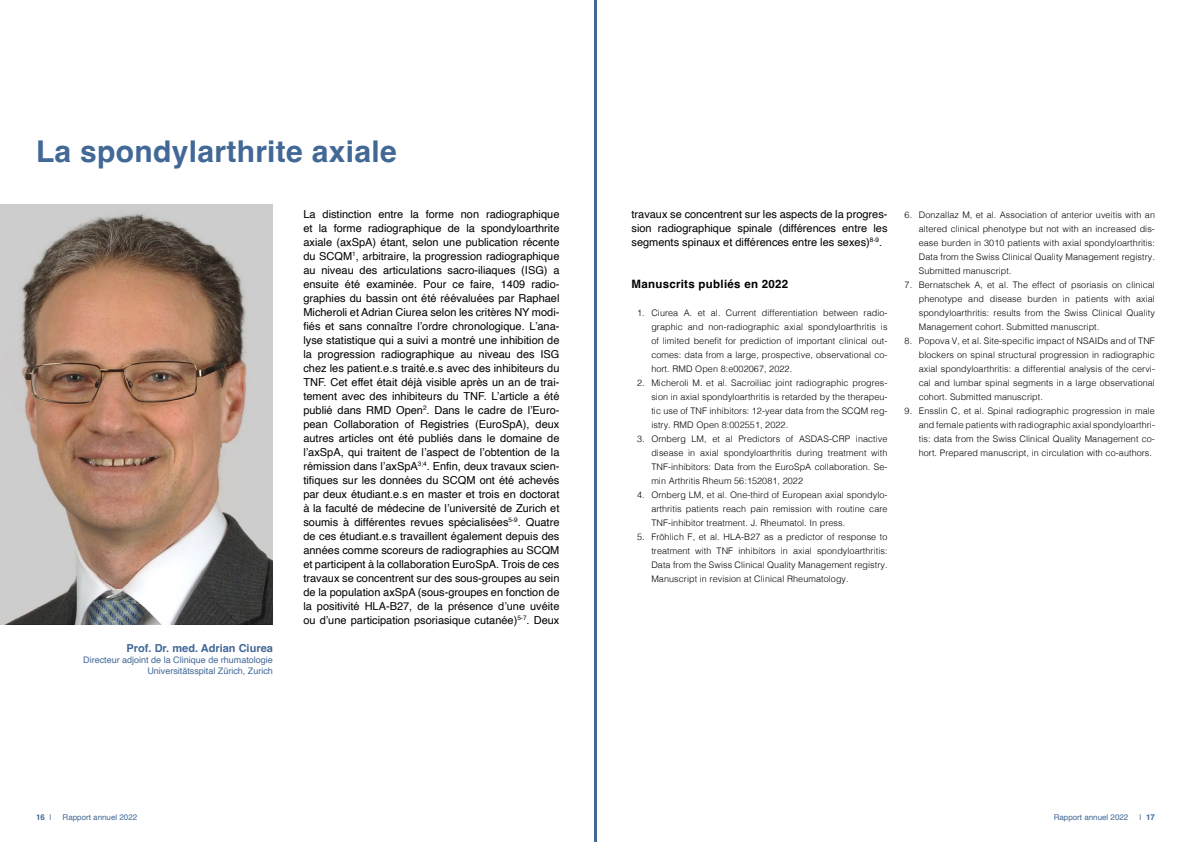
<style>
.page{position:relative;width:1191px;height:842px;background:#fff}
.page>*{position:absolute;margin:0;border:0;box-sizing:border-box;transform-origin:0 0}
.t1{font:700 30px "Helvetica";letter-spacing:.01em;color:#426896}
.t2{font:700 11.5px "Helvetica";letter-spacing:.025em;color:#000}
.t3{font:11px/14px "Helvetica";color:#000;text-align:justify}
.t4{font:700 11px "Helvetica";color:#426896}
.t5{font:300 9px/14px "Helvetica";letter-spacing:.01em;color:#000;text-align:justify}
.t6{font:9px/10.8px "Helvetica";color:#426896;text-align:right}
.t7{font:8px "Helvetica";color:#426896}
.t8{font:700 8px "Helvetica";color:#426896}
.s1{font-weight:400}
</style>
<div class="page">
<hr style="left:594px;top:0;width:2px;height:842px;background:#426896">
<img style="left:0;top:204px;width:273px;height:420px">
<h1 class="t1" style="left:36px;top:133px;width:362px">La spondylarthrite axiale</h1>
<p class="t4" style="left:127px;top:641px;width:148px">Prof. Dr. med. Adrian Ciurea</p>
<p class="t6" style="left:83px;top:655px;width:191px">Directeur adjoint de la Clinique de rhumatologie<br>Universitätsspital Zürich, Zurich</p>
<p class="t3" style="left:303px;top:207px;width:257px">La distinction entre la forme non radiographique et la forme radiographique de la spondyloarthrite axiale (axSpA) étant, selon une publication récente du SCQM<sup>1</sup>, arbitraire, la progression radiographique au niveau des articulations sacro-iliaques (ISG) a ensuite été examinée. Pour ce faire, 1409 radio&shy;graphies du bassin ont été réévaluées par Raphael Micheroli et Adrian Ciurea selon les critères NY modi&shy;fiés et sans connaître l’ordre chronologique. L’ana&shy;lyse statistique qui a suivi a montré une inhibition de la progression radiographique au niveau des ISG chez les patient.e.s traité.e.s avec des inhibiteurs du TNF. Cet effet était déjà visible après un an de trai&shy;tement avec des inhibiteurs du TNF. L’article a été publié dans RMD Open<sup>2</sup>. Dans le cadre de l’Euro&shy;pean Collaboration of Registries (EuroSpA), deux autres articles ont été publiés dans le domaine de l’axSpA, qui traitent de l’aspect de l’obtention de la rémission dans l’axSpA<sup>3;4</sup>. Enfin, deux travaux scien&shy;tifiques sur les données du SCQM ont été achevés par deux étudiant. e. s en master et trois en doctorat à la faculté de médecine de l’université de Zurich et soumis à différentes revues spécialisées<sup>5-9</sup>. Quatre de ces étudiant.e.s travaillent également depuis des années comme scoreurs de radiographies au SCQM et participent à la collaboration EuroSpA. Trois de ces travaux se concentrent sur des sous-groupes au sein de la population axSpA (sous-groupes en fonction de la positivité HLA-B27, de la présence d’une uvéite ou d’une participation psoriasique cutanée)<sup>5-7</sup>. Deux</p>
<p class="t3" style="left:631px;top:207px;width:257px">travaux se concentrent sur les aspects de la progres&shy;sion radiographique spinale (différences entre les segments spinaux et différences entre les sexes)<sup>8-9</sup>.</p>
<p class="t2" style="left:631px;top:277px;width:158px">Manuscrits publiés en 2022</p>
<p class="t5" style="left:651px;top:305px;width:238px;text-indent:-14px">1. Ciurea A. et al. Current differentiation between radio&shy;graphic and non-radiographic axial spondyloarthritis is of limited benefit for prediction of important clinical out&shy;comes: data from a large, prospective, observational co&shy;hort. RMD Open 8:e002067, 2022.</p>
<p class="t5" style="left:651px;top:375px;width:238px;text-indent:-14px">2. Micheroli M. et al. Sacroiliac joint radiographic progres&shy;sion in axial spondyloarthritis is retarded by the therapeu&shy;tic use of TNF inhibitors: 12-year data from the SCQM reg&shy;istry. RMD Open 8:002551, 2022.</p>
<p class="t5" style="left:651px;top:431px;width:238px;text-indent:-14px">3. Ornberg LM, et al Predictors of ASDAS-CRP inactive disease in axial spondyloarthritis during treatment with TNF-inhibitors: Data from the EuroSpA collaboration. Se&shy;min Arthritis Rheum 56:152081, 2022</p>
<p class="t5" style="left:651px;top:487px;width:238px;text-indent:-14px">4. Ornberg LM, et al. One-third of European axial spondylo&shy;arthritis patients reach pain remission with routine care TNF-inhibitor treatment. J. Rheumatol. In press.</p>
<p class="t5" style="left:651px;top:529px;width:238px;text-indent:-14px">5. Fröhlich F, et al. HLA-B27 as a predictor of response to treatment with TNF inhibitors in axial spondyloarthritis:<br>Data from the Swiss Clinical Quality Management registry.<br>Manuscript in revision at Clinical Rheumatology.</p>
<p class="t5" style="left:918px;top:207px;width:238px;text-indent:-14px">6. Donzallaz M, et al. Association of anterior uveitis with an altered clinical phenotype but not with an increased dis&shy;ease burden in 3010 patients with axial spondyloarthritis:<br>Data from the Swiss Clinical Quality Management registry.<br>Submitted manuscript.</p>
<p class="t5" style="left:918px;top:277px;width:238px;text-indent:-14px">7. Bernatschek A, et al. The effect of psoriasis on clinical phenotype and disease burden in patients with axial spondyloarthritis: results from the Swiss Clinical Quality Management cohort. Submitted manuscript.</p>
<p class="t5" style="left:918px;top:333px;width:238px;text-indent:-14px">8. Popova V, et al. Site-specific impact of NSAIDs and of TNF blockers on spinal structural progression in radiographic axial spondyloarthritis: a differential analysis of the cervi&shy;cal and lumbar spinal segments in a large observational cohort. Submitted manuscript.</p>
<p class="t5" style="left:918px;top:403px;width:238px;text-indent:-14px">9. Ensslin C, et al. Spinal radiographic progression in male and female patients with radiographic axial spondyloarthri&shy;tis: data from the Swiss Clinical Quality Management co&shy;hort. Prepared manuscript, in circulation with co-authors.</p>
<p class="t8" style="left:36px;top:812px;width:17px">16 <span class="s1">|</span></p>
<p class="t7" style="left:63px;top:811px;width:76px">Rapport annuel 2022</p>
<p class="t7" style="left:1053px;top:811px;width:76px">Rapport annuel 2022</p>
<p class="t8" style="left:1139px;top:812px;width:17px"><span class="s1">|</span> 17</p>
</div>
